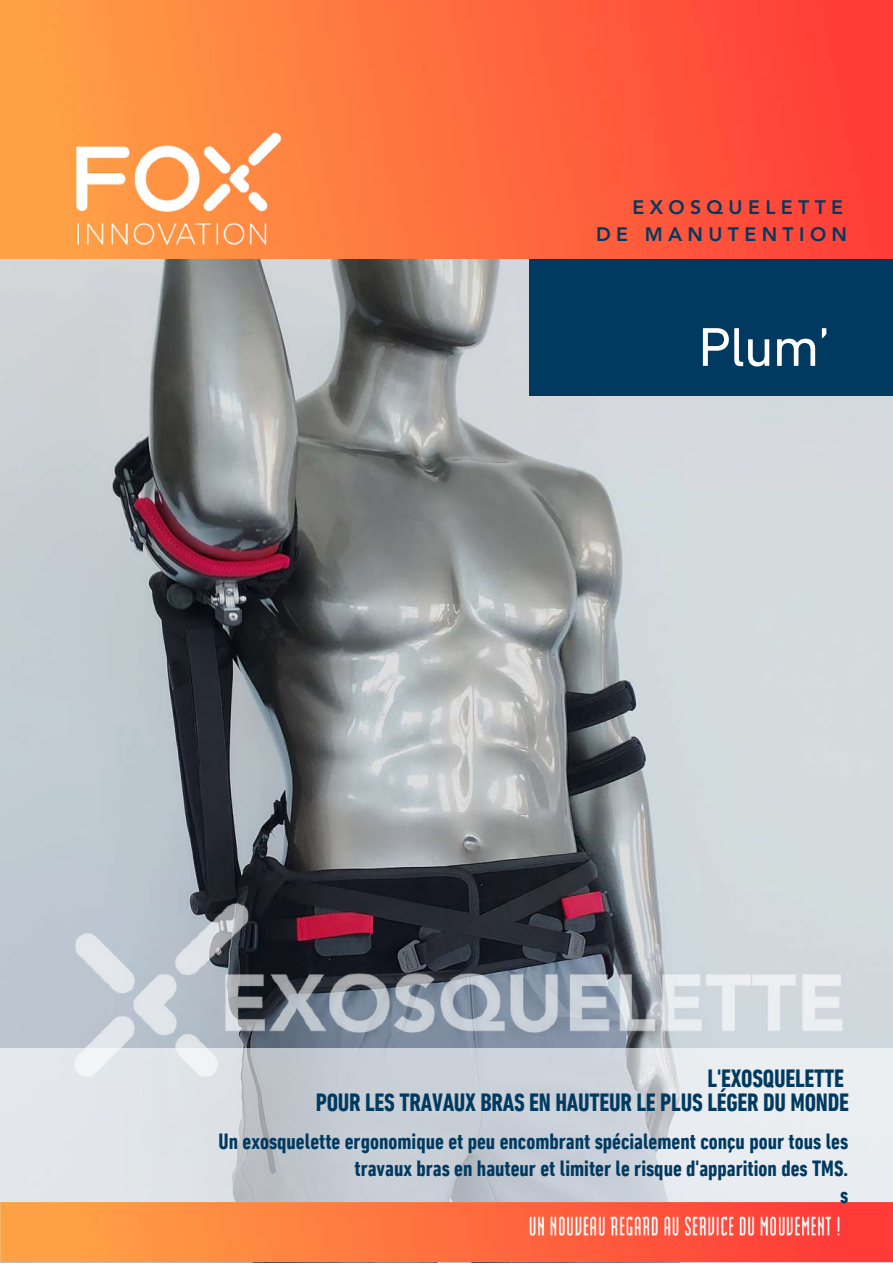
<style>
.page{position:relative;width:893px;height:1264px;background:#fff}
.page>*{position:absolute;margin:0;border:0;box-sizing:border-box;transform-origin:0 0}
.t1{font:55.5px "DIN Next LT Pro";color:#fff}
.t2{font:700 condensed 25.5px/24.8px "DIN Next LT Pro";letter-spacing:-.01em;color:#003a60;text-align:right}
.t3{font:700 condensed 22.5px/27px "DIN Next LT Pro";color:#003a60;text-align:right}
.t4{font:800 19.5px/27px "Avenir LT Pro";letter-spacing:.275em;color:#003a60;text-align:right}
</style>
<div class="page">
<img style="left:0;top:259px;width:892px;height:1003px">
<img style="left:52px;top:880px;width:814px;height:168px">
<div style="left:529px;top:255px;width:363px;height:140px;background:#003a60"></div>
<img style="left:0;top:0;width:892px;height:259px">
<img style="left:67px;top:129px;width:223px;height:119px">
<svg style="left:0;top:1048px;width:892px;height:154px"></svg>
<img style="left:0;top:1202px;width:892px;height:59px">
<img style="left:523px;top:1212px;width:322px;height:26px">
<p class="t4" style="left:596px;top:195px;width:252px">EXOSQUELETTE<br>DE MANUTENTION</p>
<h1 class="t1" style="left:698px;top:324px;width:133px">Plum’</h1>
<p class="t2" style="left:316px;top:1067px;width:534px">L'EXOSQUELETTE<br>POUR LES TRAVAUX BRAS EN HAUTEUR LE PLUS LÉGER DU MONDE</p>
<p class="t3" style="left:218px;top:1129px;width:631px">Un exosquelette ergonomique et peu encombrant spécialement conçu pour tous les travaux bras en hauteur et limiter le risque d'apparition des TMS.<br>s</p>
</div>
